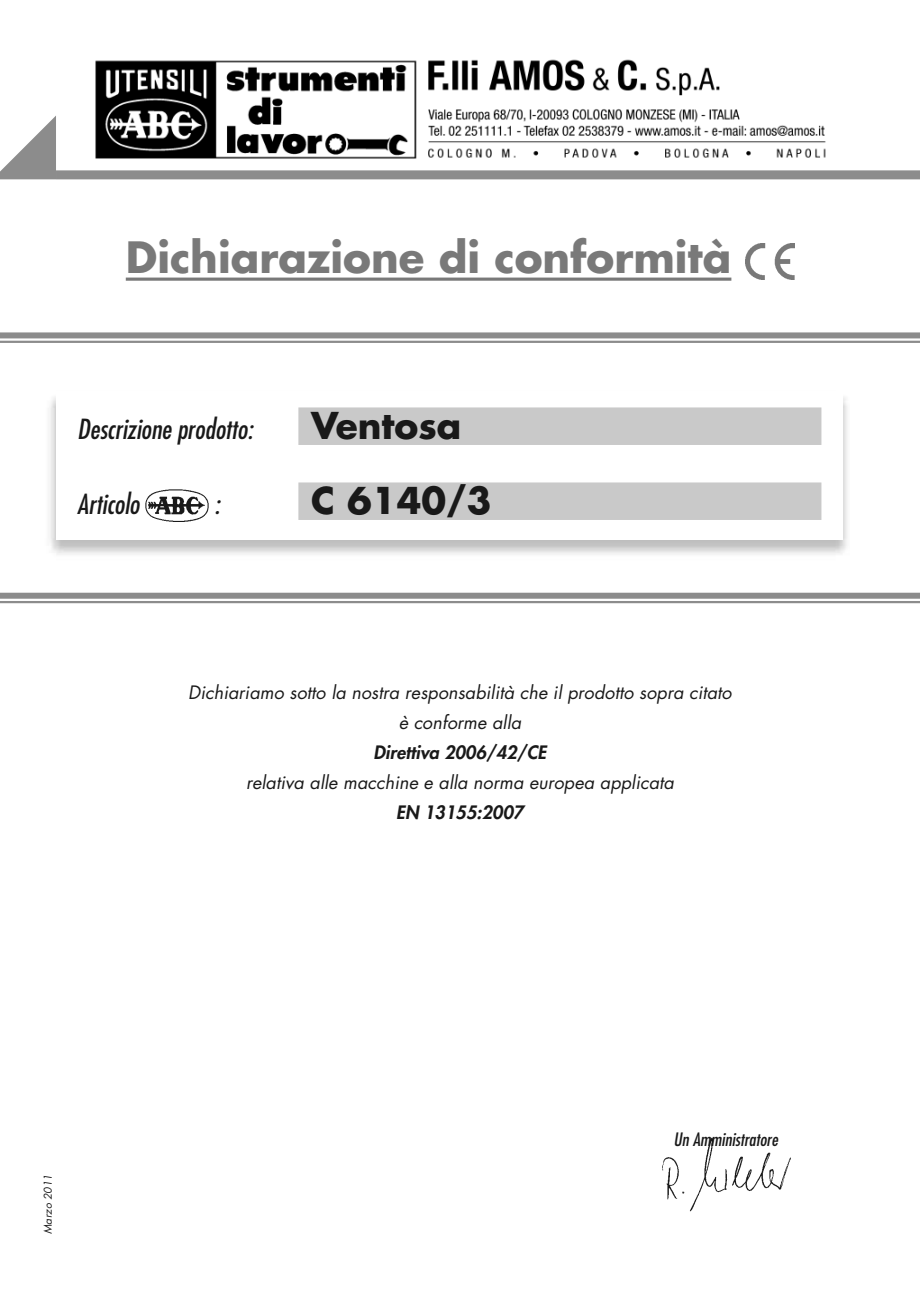
<style>
.page{position:relative;width:920px;height:1290px;background:#fff}
.page>*{position:absolute;margin:0;border:0;box-sizing:border-box;transform-origin:0 0}
.t1{font:700 42px "Futura";color:#797979}
.t2{font:700 36px "Futura";color:#191919}
.t3{font:italic condensed 27px "Futura";color:#191919}
.t4{font:italic 18px/30px "Futura";letter-spacing:.005em;color:#191919;text-align:center}
.t5{font:italic 800 18px "Futura";letter-spacing:.005em;color:#191919}
.t6{font:italic condensed 18px "Futura";color:#191919}
.t7{font:italic 10.5px "Futura";color:#191919}
</style>
<div class="page">
<img style="left:662px;top:1137px;width:129px;height:75px">
<hr style="left:126px;top:278px;width:605px;height:3px;background:#797979">
<img style="left:745px;top:244px;width:49px;height:35px">
<img style="left:50px;top:397px;width:797px;height:158px">
<div style="left:56px;top:391px;width:787px;height:148px;background:#fff"></div>
<div style="left:298px;top:407px;width:523px;height:38px;background:#c9c9c9"></div>
<div style="left:298px;top:482px;width:523px;height:38px;background:#c9c9c9"></div>
<img style="left:145px;top:489px;width:64px;height:33px">
<img style="left:95px;top:59px;width:731px;height:100px">
<div style="left:56px;top:170px;width:864px;height:9px;background:#8c8c8c"></div>
<div style="left:0;top:332px;width:920px;height:6px;background:#8c8c8c"></div>
<hr style="left:0;top:341px;width:920px;height:2px;background:#8c8c8c">
<div style="left:0;top:593px;width:920px;height:6px;background:#8c8c8c"></div>
<hr style="left:0;top:601px;width:920px;height:2px;background:#8c8c8c">
<svg style="left:0;top:116px;width:56px;height:63px"></svg>
<h1 class="t1" style="left:126px;top:238px;width:607px">Dichiarazione di conformità</h1>
<h3 class="t3" style="left:77px;top:416px;width:177px">Descrizione prodotto:</h3>
<h2 class="t2" style="left:311px;top:409px;width:152px">Ventosa</h2>
<h3 class="t3" style="left:77px;top:491px;width:64px">Articolo</h3>
<h3 class="t3" style="left:214px;top:491px;width:7px">:</h3>
<h2 class="t2" style="left:311px;top:484px;width:182px">C 6140/3</h2>
<p class="t4" style="left:188px;top:679px;width:545px">Dichiariamo sotto la nostra responsabilità che il prodotto sopra citato è conforme alla</p>
<p class="t5" style="left:374px;top:744px;width:174px">Direttiva 2006/42/CE</p>
<p class="t4" style="left:246px;top:769px;width:429px">relativa alle macchine e alla norma europea applicata</p>
<p class="t5" style="left:396px;top:804px;width:129px">EN 13155:2007</p>
<p class="t7" style="left:43px;top:1234px;width:60px;rotate:-90deg">Marzo 2011</p>
<p class="t6" style="left:673px;top:1131px;width:106px">Un Amministratore</p>
</div>
